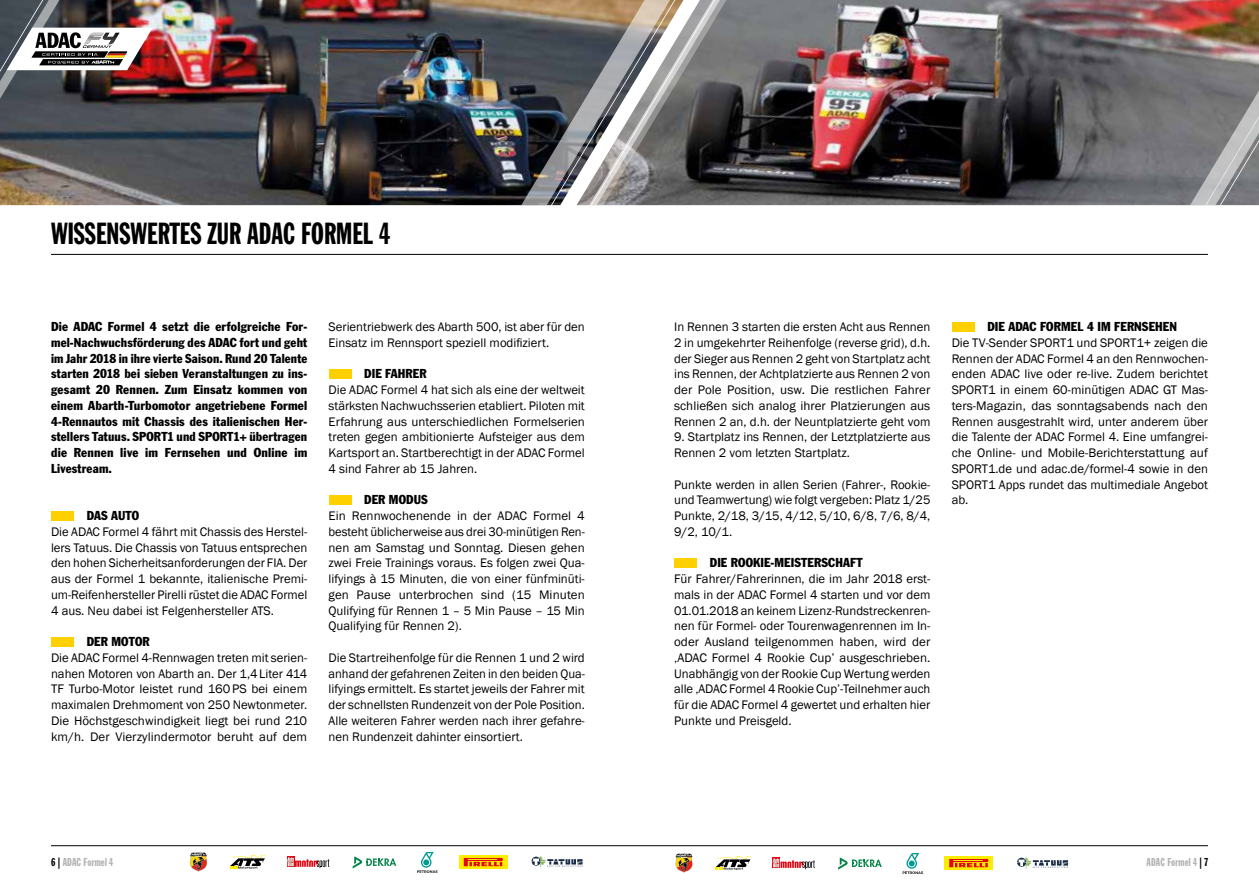
<style>
.page{position:relative;width:1259px;height:893px;background:#fff}
.page>*{position:absolute;margin:0;border:0;box-sizing:border-box;transform-origin:0 0}
.t1{font:30px "Franklin Gothic Std Extra Cond";color:#000}
.t2{font:12.75px/15.8px "Franklin Gothic";color:#000;text-align:justify}
.t3{font:condensed 12.75px/15.8px "Franklin Gothic Std";letter-spacing:.015em;color:#000;text-align:justify}
.t4{font:11.25px "Franklin Gothic Std Extra Cond";letter-spacing:.01em;color:#b3b2b2}
.s1{color:#000}
</style>
<div class="page">
<hr style="left:51px;top:845px;width:1157px;height:1px;background:#000">
<svg style="left:353px;top:856px;width:43px;height:12px"></svg>
<svg style="left:230px;top:855px;width:35px;height:14px"></svg>
<svg style="left:531px;top:856px;width:52px;height:11px"></svg>
<svg style="left:417px;top:852px;width:20px;height:21px"></svg>
<svg style="left:189px;top:852px;width:18px;height:20px"></svg>
<svg style="left:287px;top:857px;width:42px;height:11px"></svg>
<svg style="left:459px;top:855px;width:48px;height:14px"></svg>
<svg style="left:464px;top:858px;width:39px;height:8px"></svg>
<svg style="left:838px;top:857px;width:43px;height:13px"></svg>
<svg style="left:715px;top:856px;width:35px;height:14px"></svg>
<svg style="left:1017px;top:857px;width:51px;height:11px"></svg>
<svg style="left:902px;top:853px;width:21px;height:21px"></svg>
<svg style="left:675px;top:853px;width:18px;height:20px"></svg>
<svg style="left:772px;top:858px;width:43px;height:11px"></svg>
<svg style="left:944px;top:856px;width:48px;height:14px"></svg>
<svg style="left:949px;top:859px;width:39px;height:8px"></svg>
<div style="left:51px;top:511px;width:23px;height:9px;background:#ffd000"></div>
<div style="left:51px;top:637px;width:23px;height:9px;background:#ffd000"></div>
<div style="left:328px;top:369px;width:23px;height:9px;background:#ffd000"></div>
<div style="left:328px;top:495px;width:23px;height:9px;background:#ffd000"></div>
<div style="left:674px;top:558px;width:23px;height:9px;background:#ffd000"></div>
<div style="left:951px;top:322px;width:23px;height:9px;background:#ffd000"></div>
<hr style="left:51px;top:254px;width:1157px;height:1px;background:#000">
<img style="left:153px;top:0;width:368px;height:205px">
<img style="left:893px;top:0;width:297px;height:205px">
<img style="left:1190px;top:0;width:69px;height:206px">
<img style="left:521px;top:0;width:372px;height:206px">
<img style="left:0;top:0;width:153px;height:206px">
<h1 class="t1" style="left:51px;top:217px;width:340px">WISSENSWERTES ZUR ADAC FORMEL 4</h1>
<p class="t3" style="left:51px;top:319px;width:258px">Die ADAC Formel 4 setzt die erfolgreiche For&shy;mel-Nachwuchsförderung des ADAC fort und geht im Jahr 2018 in ihre vierte Saison. Rund 20 Talente starten 2018 bei sieben Veranstaltungen zu ins&shy;gesamt 20 Rennen. Zum Einsatz kommen von einem Abarth-Turbomotor angetriebene Formel 4-Rennautos mit Chassis des italienischen Her&shy;stellers Tatuus. SPORT1 und SPORT1+ übertragen die Rennen live im Fernsehen und Online im Livestream.</p>
<p class="t3" style="left:87px;top:508px;width:54px">DAS AUTO</p>
<p class="t2" style="left:51px;top:524px;width:258px">Die ADAC Formel 4 fährt mit Chassis des Herstel&shy;lers Tatuus. Die Chassis von Tatuus entsprechen den hohen Sicherheitsanforderungen der FIA. Der aus der Formel 1 bekannte, italienische Premi&shy;um-Reifenhersteller Pirelli rüstet die ADAC Formel 4 aus. Neu dabei ist Felgenhersteller ATS.</p>
<p class="t3" style="left:87px;top:634px;width:64px">DER MOTOR</p>
<p class="t2" style="left:51px;top:650px;width:258px">Die ADAC Formel 4-Rennwagen treten mit serien&shy;nahen Motoren von Abarth an. Der 1,4Liter 414<br>TF Turbo-Motor leistet rund 160PS bei einem maximalen Drehmoment von 250 Newtonmeter.<br>Die Höchstgeschwindigkeit liegt bei rund 210 km/h. Der Vierzylindermotor beruht auf dem</p>
<p class="t2" style="left:328px;top:319px;width:258px">Serientriebwerk des Abarth 500, ist aber für den<br>Einsatz im Rennsport speziell modifiziert.</p>
<p class="t3" style="left:364px;top:366px;width:64px">DIE FAHRER</p>
<p class="t2" style="left:328px;top:382px;width:258px">Die ADAC Formel 4 hat sich als eine der weltweit stärksten Nachwuchsserien etabliert. Piloten mit Erfahrung aus unterschiedlichen Formelserien treten gegen ambitionierte Aufsteiger aus dem Kartsport an. Startberechtigt in der ADAC Formel 4 sind Fahrer ab 15 Jahren.</p>
<p class="t3" style="left:364px;top:492px;width:65px">DER MODUS</p>
<p class="t2" style="left:328px;top:508px;width:258px">Ein Rennwochenende in der ADAC Formel 4 besteht üblicherweise aus drei 30-minütigen Ren&shy;nen am Samstag und Sonntag. Diesen gehen zwei Freie Trainings voraus. Es folgen zwei Qua&shy;lifyings à 15 Minuten, die von einer fünfminüti&shy;gen Pause unterbrochen sind (15 Minuten Qulifying für Rennen 1 – 5 Min Pause – 15 Min Qualifying für Rennen 2).</p>
<p class="t2" style="left:328px;top:650px;width:258px">Die Startreihenfolge für die Rennen 1 und 2 wird anhand der gefahrenen Zeiten in den beiden Qua&shy;lifyings ermittelt. Es startet jeweils der Fahrer mit der schnellsten Rundenzeit von der Pole Position.<br>Alle weiteren Fahrer werden nach ihrer gefahre&shy;nen Rundenzeit dahinter einsortiert.</p>
<p class="t2" style="left:674px;top:319px;width:258px">In Rennen 3 starten die ersten Acht aus Rennen 2 in umgekehrter Reihenfolge (reverse grid), d.h. der Sieger aus Rennen 2 geht von Startplatz acht ins Rennen, der Achtplatzierte aus Rennen 2 von der Pole Position, usw. Die restlichen Fahrer schließen sich analog ihrer Platzierungen aus Rennen 2 an, d.h. der Neuntplatzierte geht vom</p>
<p class="t2" style="left:674px;top:430px;width:258px">9. Startplatz ins Rennen, der Letztplatzierte aus<br>Rennen 2 vom letzten Startplatz.</p>
<p class="t2" style="left:674px;top:477px;width:258px">Punkte werden in allen Serien (Fahrer-, Rookie&shy;und Teamwertung) wie folgt vergeben: Platz 1/25<br>Punkte, 2/18, 3/15, 4/12, 5/10, 6/8, 7/6, 8/4, 9/2, 10/1.</p>
<p class="t3" style="left:710px;top:555px;width:154px">DIE ROOKIE-MEISTERSCHAFT</p>
<p class="t2" style="left:674px;top:571px;width:258px">Für Fahrer/Fahrerinnen, die im Jahr 2018 erst&shy;mals in der ADAC Formel 4 starten und vor dem 01.01.2018 an keinem Lizenz-Rundstreckenren&shy;nen für Formel- oder Tourenwagenrennen im In&shy;oder Ausland teilgenommen haben, wird der ‚ADAC Formel 4 Rookie Cup’ ausgeschrieben.<br>Unabhängig von der Rookie Cup Wertung werden alle ‚ADAC Formel 4 Rookie Cup’-Teilnehmer auch für die ADAC Formel 4 gewertet und erhalten hier Punkte und Preisgeld.</p>
<p class="t3" style="left:987px;top:319px;width:191px">DIE ADAC FORMEL 4 IM FERNSEHEN</p>
<p class="t2" style="left:951px;top:335px;width:258px">Die TV-Sender SPORT1 und SPORT1+ zeigen die Rennen der ADAC Formel 4 an den Rennwochen&shy;enden ADAC live oder re-live. Zudem berichtet SPORT1 in einem 60-minütigen ADAC GT Mas&shy;ters-Magazin, das sonntagsabends nach den Rennen ausgestrahlt wird, unter anderem über die Talente der ADAC Formel 4. Eine umfangrei&shy;che Online- und Mobile-Berichterstattung auf SPORT1.de und adac.de/formel-4 sowie in den SPORT1 Apps rundet das multimediale Angebot ab.</p>
<p class="t4" style="left:51px;top:856px;width:64px"><span class="s1">6 |</span> ADAC Formel 4</p>
<p class="t4" style="left:1146px;top:856px;width:63px">ADAC Formel 4 <span class="s1">| 7</span></p>
</div>
